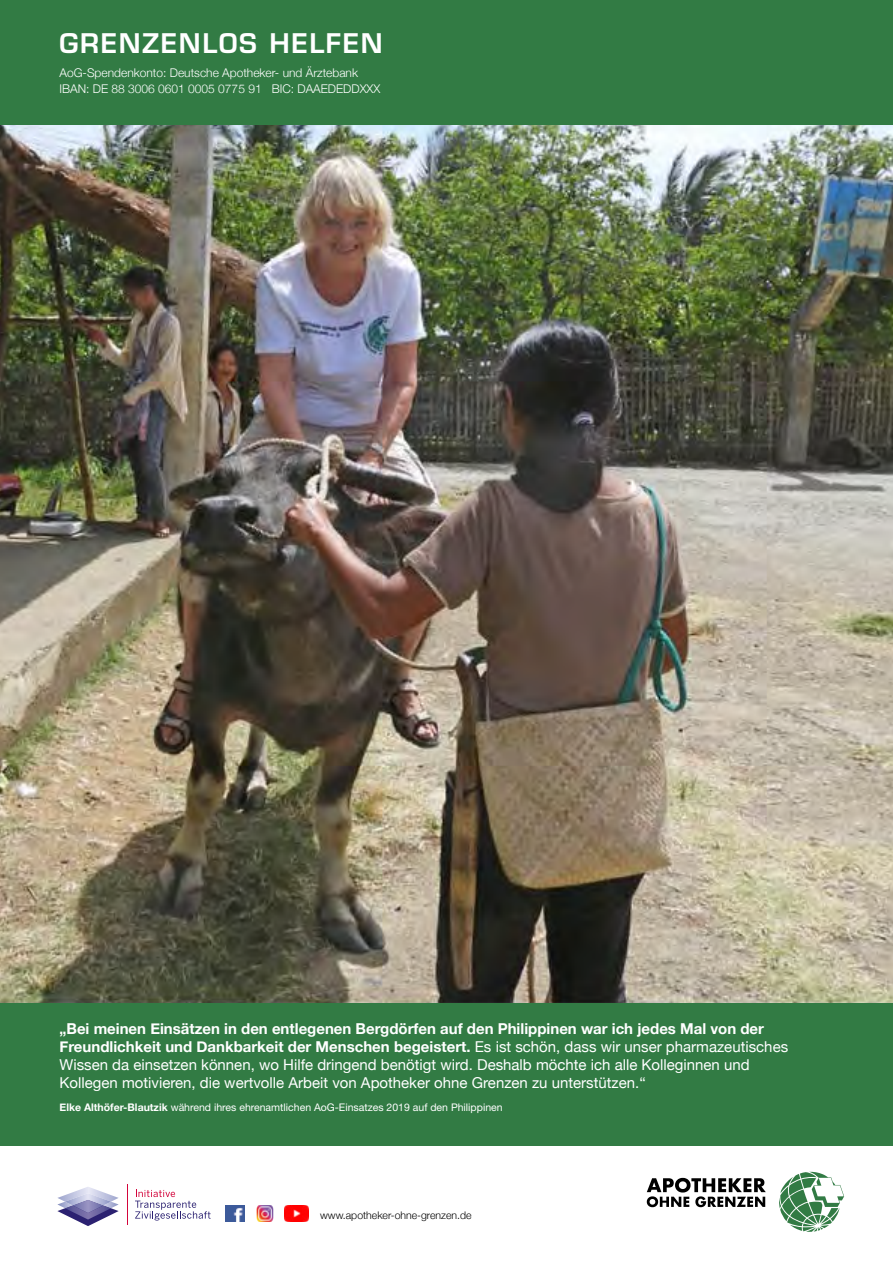
<style>
.page{position:relative;width:893px;height:1263px;background:#fff}
.page>*{position:absolute;margin:0;border:0;box-sizing:border-box;transform-origin:0 0}
.t1{font:600 26.4px "Eurostile";letter-spacing:.06em;color:#fff}
.t2{font:15px/18px "Helvetica Neue";color:#fff}
.t3{font:300 12px/16.5px "Helvetica Neue";color:#fff}
.t4{font:10.5px "Helvetica Neue";color:#fff}
.t5{font:300 10.5px "Helvetica Neue";color:#000}
.s1{font-weight:700}
.s2{font-style:inherit}
</style>
<div class="page">
<img style="left:0;top:124px;width:893px;height:1101px">
<div style="left:0;top:1003px;width:893px;height:143px;background:#327b44"></div>
<svg style="left:57px;top:1187px;width:62px;height:39px"></svg>
<img style="left:65px;top:1193px;width:46px;height:12px">
<img style="left:73px;top:1200px;width:30px;height:13px">
<svg style="left:135px;top:1190px;width:76px;height:30px"></svg>
<hr style="left:127px;top:1184px;width:1px;height:40px;background:#d3043b">
<img style="left:257px;top:1205px;width:16px;height:17px">
<img style="left:226px;top:1205px;width:19px;height:17px">
<div style="left:0;top:0;width:893px;height:124px;background:#327b44"></div>
<svg style="left:647px;top:1178px;width:119px;height:29px"></svg>
<svg style="left:779px;top:1172px;width:65px;height:60px"></svg>
<img style="left:285px;top:1205px;width:24px;height:17px">
<h1 class="t1" style="left:60px;top:27px;width:325px">GRENZENLOS HELFEN</h1>
<p class="t3" style="left:60px;top:63px;width:322px">AoG-Spendenkonto: Deutsche Apotheker- und Ärztebank<br>IBAN: DE 88 3006 0601 0005 0775 91 BIC: DAAEDEDDXXX</p>
<p class="t2" style="left:60px;top:1020px;width:730px"><span class="s1">„Bei meinen Einsätzen in den entlegenen Bergdörfen auf den Philippinen war ich jedes Mal von der Freundlichkeit und Dankbarkeit der Menschen begeistert.</span> Es ist schön, dass wir unser pharmazeutisches Wissen da einsetzen können, wo Hilfe dringend benötigt wird. Deshalb möchte ich alle Kolleginnen und Kollegen motivieren, die wertvolle Arbeit von Apotheker ohne Grenzen zu unterstützen.<span class="s2">“</span></p>
<p class="t4" style="left:60px;top:1101px;width:445px"><span class="s1">Elke Althöfer-Blautzik</span> während ihres ehrenamtlichen AoG-Einsatzes 2019 auf den Philippinen</p>
<p class="t5" style="left:320px;top:1206px;width:153px">www.apotheker-ohne-grenzen.de</p>
</div>
